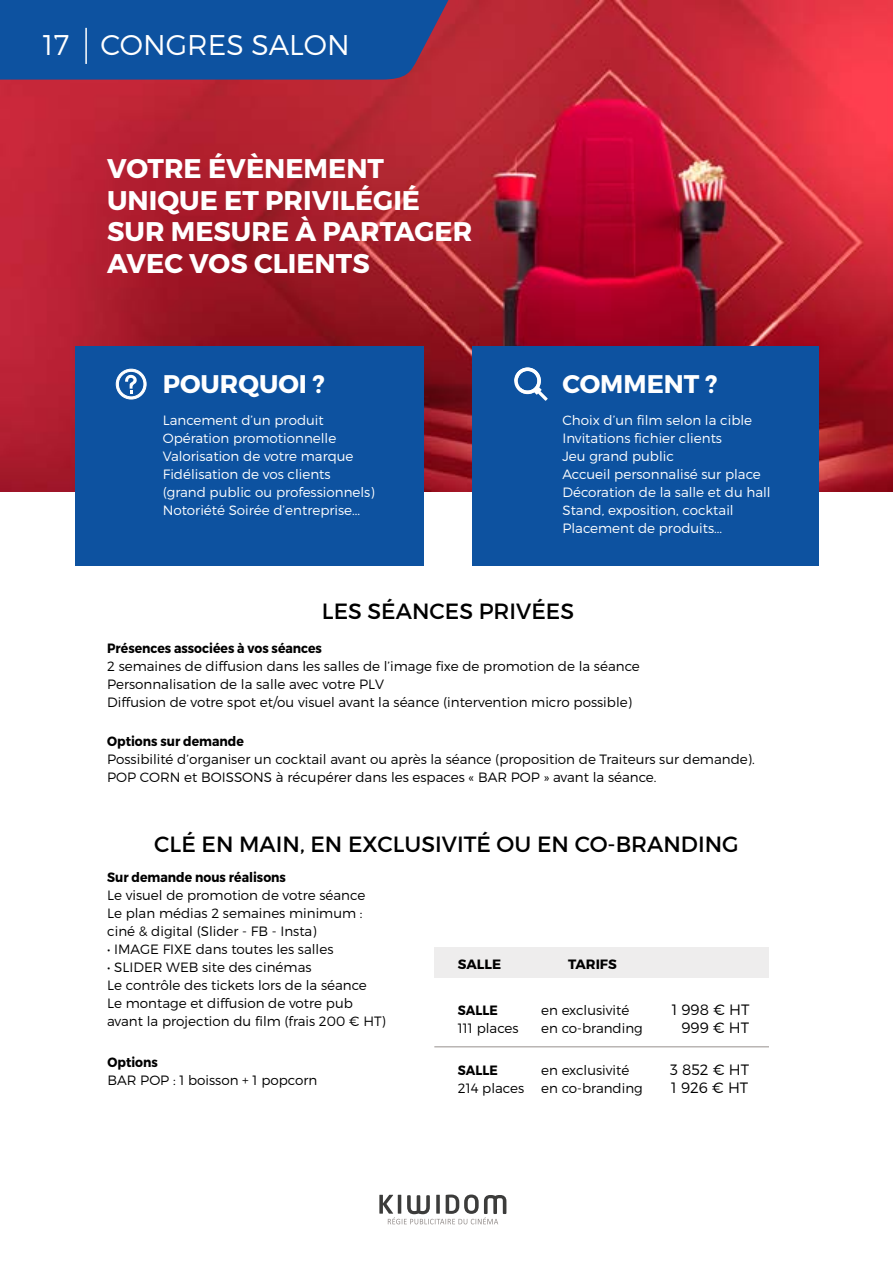
<style>
.page{position:relative;width:893px;height:1263px;background:#fff}
.page>*{position:absolute;margin:0;border:0;box-sizing:border-box;transform-origin:0 0}
.t1{font:28.5px "Trueno Lt";color:#fff}
.t2{font:27px/31.5px "Trueno Bd";color:#fff}
.t3{font:25.5px "Trueno Bd";color:#fff}
.t4{font:22.05px "Trueno Rg";color:#000}
.t5{font:15px "Trueno Lt";color:#000}
.t6{font:13.5px/18px "Trueno Lt";color:#000}
.t7{font:13.5px/18px "Trueno Lt";color:#fff}
.t8{font:13.5px "Trueno Bd";color:#000;scale:.92 1}
.t9{font:13.5px "Trueno Bd";color:#000}
</style>
<div class="page">
<img style="left:0;top:0;width:893px;height:492px">
<svg style="left:0;top:0;width:461px;height:80px;background:#1b4e97"></svg>
<svg style="left:379px;top:1194px;width:127px;height:30px"></svg>
<hr style="left:85px;top:28px;width:2px;height:36px;background:#fff">
<div style="left:75px;top:346px;width:349px;height:220px;background:#0d52a0"></div>
<div style="left:472px;top:346px;width:346px;height:220px;background:#0d52a0"></div>
<svg style="left:514px;top:372px;width:34px;height:29px"></svg>
<div style="left:514px;top:367px;width:27px;height:27px;border:4px solid #fff;border-radius:50%"></div>
<svg style="left:116px;top:368px;width:31px;height:32px"></svg>
<div style="left:434px;top:947px;width:335px;height:31px;background:#eeeded"></div>
<hr style="left:434px;top:1046px;width:335px;height:1px;background:#96908e">
<h1 class="t1" style="left:43px;top:28px;width:308px">17 CONGRES SALON</h1>
<h2 class="t2" style="left:107px;top:153px;width:367px">VOTRE ÉVÈNEMENT<br>UNIQUE ET PRIVILÉGIÉ<br>SUR MESURE À PARTAGER<br>AVEC VOS CLIENTS</h2>
<h3 class="t3" style="left:163px;top:368px;width:164px">POURQUOI ?</h3>
<p class="t7" style="left:163px;top:411px;width:213px">Lancement d’un produit<br>Opération promotionnelle<br>Valorisation de votre marque<br>Fidélisation de vos clients (grand public ou professionnels)<br>Notoriété Soirée d’entreprise...</p>
<h3 class="t3" style="left:562px;top:368px;width:157px">COMMENT ?</h3>
<p class="t7" style="left:562px;top:411px;width:210px">Choix d’un film selon la cible<br>Invitations fichier clients<br>Jeu grand public<br>Accueil personnalisé sur place<br>Décoration de la salle et du hall<br>Stand, exposition, cocktail<br>Placement de produits...</p>
<h3 class="t4" style="left:322px;top:597px;width:254px">LES SÉANCES PRIVÉES</h3>
<p class="t8" style="left:107px;top:640px;width:235px">Présences associées à vos séances</p>
<p class="t6" style="left:107px;top:657px;width:534px">2 semaines de diffusion dans les salles de l’image fixe de promotion de la séance<br>Personnalisation de la salle avec votre PLV<br>Diffusion de votre spot et/ou visuel avant la séance (intervention micro possible)</p>
<p class="t8" style="left:107px;top:733px;width:150px">Options sur demande</p>
<p class="t6" style="left:107px;top:750px;width:649px">Possibilité d’organiser un cocktail avant ou après la séance (proposition de Traiteurs sur demande).<br>POP CORN et BOISSONS à récupérer dans les espaces « BAR POP » avant la séance.</p>
<h3 class="t4" style="left:154px;top:831px;width:586px">CLÉ EN MAIN, EN EXCLUSIVITÉ OU EN CO-BRANDING</h3>
<p class="t8" style="left:107px;top:869px;width:196px">Sur demande nous réalisons</p>
<p class="t6" style="left:107px;top:886px;width:260px">Le visuel de promotion de votre séance<br>Le plan médias 2 semaines minimum : ciné &amp; digital (Slider - FB - Insta)</p>
<p class="t6" style="left:107px;top:940px;width:228px">• IMAGE FIXE dans toutes les salles</p>
<p class="t6" style="left:107px;top:958px;width:280px">• SLIDER WEB site des cinémas<br>Le contrôle des tickets lors de la séance<br>Le montage et diffusion de votre pub avant la projection du film (frais 200 € HT)</p>
<p class="t8" style="left:107px;top:1053px;width:56px">Options</p>
<p class="t6" style="left:107px;top:1071px;width:211px">BAR POP : 1 boisson + 1 popcorn</p>
<p class="t9" style="left:458px;top:955px;width:45px">SALLE</p>
<p class="t8" style="left:458px;top:1001px;width:45px">SALLE</p>
<p class="t6" style="left:458px;top:1018px;width:62px">111 places</p>
<p class="t8" style="left:458px;top:1062px;width:45px">SALLE</p>
<p class="t6" style="left:458px;top:1079px;width:68px">214 places</p>
<p class="t9" style="left:568px;top:955px;width:50px">TARIFS</p>
<p class="t6" style="left:541px;top:1001px;width:90px">en exclusivité</p>
<p class="t5" style="left:672px;top:1000px;width:79px">1 998 € HT</p>
<p class="t6" style="left:541px;top:1019px;width:103px">en co-branding</p>
<p class="t5" style="left:682px;top:1018px;width:69px">999 € HT</p>
<p class="t6" style="left:541px;top:1061px;width:90px">en exclusivité</p>
<p class="t5" style="left:670px;top:1060px;width:80px">3 852 € HT</p>
<p class="t6" style="left:541px;top:1079px;width:103px">en co-branding</p>
<p class="t5" style="left:671px;top:1078px;width:78px">1 926 € HT</p>
</div>
